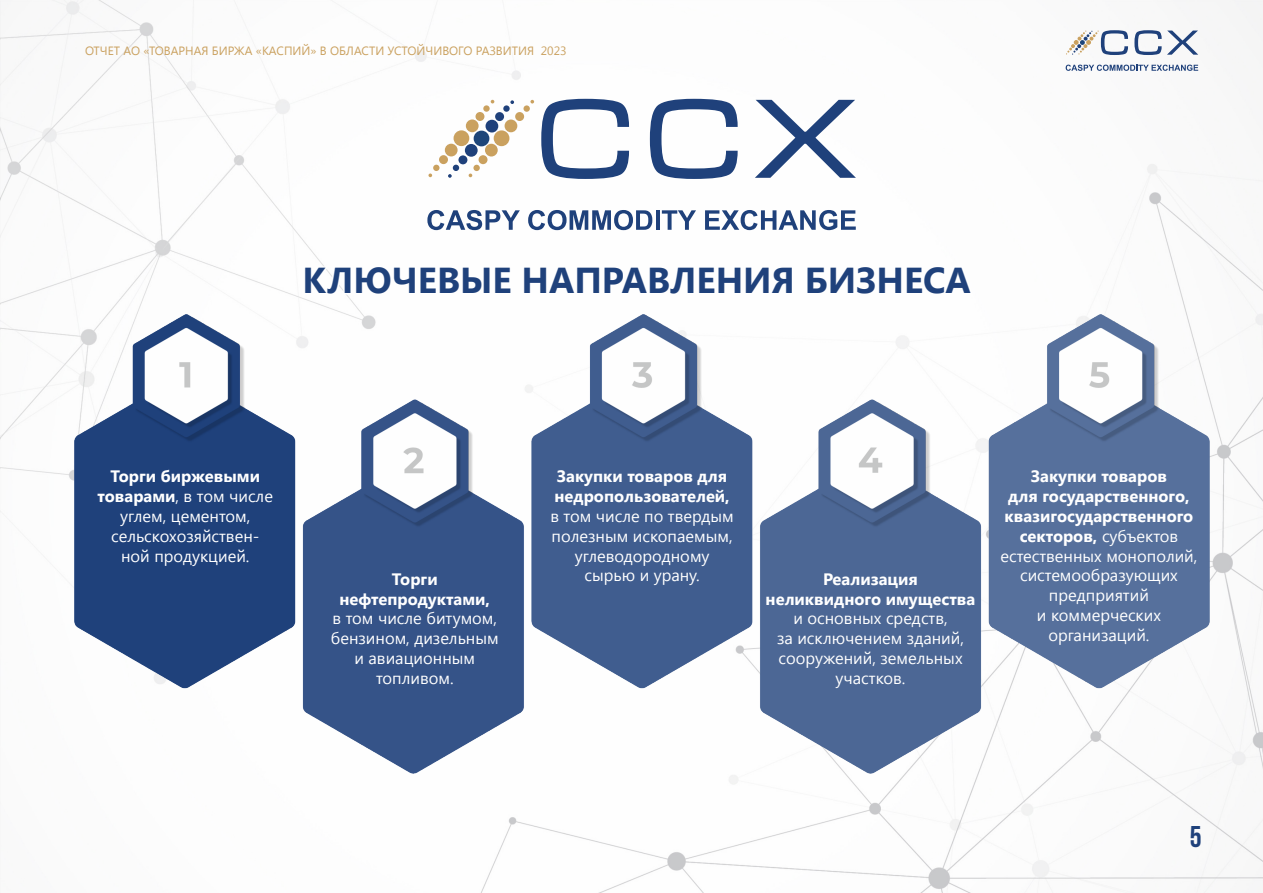
<style>
.page{position:relative;width:1263px;height:893px;background:#fff}
.page>*{position:absolute;margin:0;border:0;box-sizing:border-box;transform-origin:0 0}
.t1{font:700 36px "Segoe UI";color:#1f417b}
.t2{font:700 30px "Bebas Neue";color:#1f417b}
.t3{font:16.5px "Segoe UI";color:#fff}
.t4{font:700 16.5px "Segoe UI";color:#fff}
.t5{font:12px "Segoe UI";color:#caa15f}
.s1{font-weight:700}
.s2{font-weight:400}
</style>
<div class="page">
<img style="left:0;top:0;width:1263px;height:893px">
<svg style="left:1134px;top:30px;width:64px;height:25px"></svg>
<svg style="left:1066px;top:65px;width:132px;height:6px"></svg>
<svg style="left:1066px;top:30px;width:62px;height:25px"></svg>
<img style="left:74px;top:315px;width:1136px;height:458px">
<svg style="left:541px;top:99px;width:88px;height:80px"></svg>
<svg style="left:650px;top:99px;width:88px;height:80px"></svg>
<svg style="left:755px;top:100px;width:101px;height:78px"></svg>
<svg style="left:427px;top:210px;width:93px;height:20px"></svg>
<svg style="left:528px;top:210px;width:124px;height:20px"></svg>
<svg style="left:655px;top:210px;width:4px;height:20px"></svg>
<svg style="left:662px;top:210px;width:34px;height:20px"></svg>
<svg style="left:705px;top:210px;width:151px;height:20px"></svg>
<svg style="left:448px;top:165px;width:11px;height:13px"></svg>
<div style="left:458px;top:155px;width:9px;height:9px;background:#1f417b;border-radius:50%"></div>
<div style="left:465px;top:144px;width:13px;height:13px;background:#1f417b;border-radius:50%"></div>
<div style="left:474px;top:131px;width:15px;height:15px;background:#1d4579;border-radius:50%"></div>
<div style="left:485px;top:120px;width:13px;height:12px;background:#1f417b;border-radius:50%"></div>
<div style="left:495px;top:112px;width:9px;height:9px;background:#1f417b;border-radius:50%"></div>
<svg style="left:503px;top:105px;width:7px;height:7px"></svg>
<svg style="left:510px;top:100px;width:4px;height:4px"></svg>
<div style="left:473px;top:165px;width:7px;height:6px;background:#caa15f;border-radius:50%"></div>
<div style="left:479px;top:155px;width:8px;height:9px;background:#caa15f;border-radius:50%"></div>
<div style="left:485px;top:144px;width:13px;height:12px;background:#caa15f;border-radius:50%"></div>
<div style="left:494px;top:130px;width:15px;height:16px;background:#caa15f;border-radius:50%"></div>
<div style="left:505px;top:120px;width:12px;height:12px;background:#caa15f;border-radius:50%"></div>
<div style="left:515px;top:112px;width:9px;height:9px;background:#caa15f;border-radius:50%"></div>
<div style="left:523px;top:105px;width:7px;height:7px;background:#caa15f;border-radius:50%"></div>
<svg style="left:530px;top:100px;width:4px;height:4px"></svg>
<svg style="left:428px;top:165px;width:11px;height:12px"></svg>
<div style="left:439px;top:155px;width:9px;height:9px;background:#caa15f;border-radius:50%"></div>
<div style="left:445px;top:144px;width:13px;height:12px;background:#caa15f;border-radius:50%"></div>
<div style="left:453px;top:130px;width:16px;height:16px;background:#caa15f;border-radius:50%"></div>
<div style="left:466px;top:119px;width:13px;height:13px;background:#caa15f;border-radius:50%"></div>
<div style="left:475px;top:112px;width:9px;height:9px;background:#caa15f;border-radius:50%"></div>
<svg style="left:483px;top:105px;width:7px;height:7px"></svg>
<svg style="left:302px;top:264px;width:211px;height:33px"></svg>
<svg style="left:521px;top:264px;width:274px;height:33px"></svg>
<svg style="left:805px;top:264px;width:170px;height:33px"></svg>
<p class="t5" style="left:85px;top:42px;width:483px">ОТЧЕТ АО «ТОВАРНАЯ БИРЖА «КАСПИЙ» В ОБЛАСТИ УСТОЙЧИВОГО РАЗВИТИЯ 2023</p>
<p class="t1" style="left:302px;top:255px;width:670px">КЛЮЧЕВЫЕ НАПРАВЛЕНИЯ БИЗНЕСА</p>
<p class="t4" style="left:111px;top:465px;width:151px">Торги биржевыми</p>
<p class="t3" style="left:98px;top:485px;width:177px"><span class="s1">товарами</span>, в том числе</p>
<p class="t3" style="left:120px;top:505px;width:132px">углем, цементом,</p>
<p class="t3" style="left:111px;top:524px;width:150px">сельскохозяйствен-</p>
<p class="t3" style="left:121px;top:544px;width:130px">ной продукцией.</p>
<p class="t4" style="left:392px;top:567px;width:47px">Торги</p>
<p class="t4" style="left:339px;top:587px;width:152px">нефтепродуктами,</p>
<p class="t3" style="left:333px;top:607px;width:166px">в том числе битумом,</p>
<p class="t3" style="left:331px;top:627px;width:169px">бензином, дизельным</p>
<p class="t3" style="left:354px;top:647px;width:122px">и авиационным</p>
<p class="t3" style="left:376px;top:666px;width:79px">топливом.</p>
<p class="t4" style="left:557px;top:465px;width:172px">Закупки товаров для</p>
<p class="t4" style="left:554px;top:484px;width:177px">недропользователей,</p>
<p class="t3" style="left:550px;top:505px;width:185px">в том числе по твердым</p>
<p class="t3" style="left:552px;top:524px;width:182px">полезным ископаемым,</p>
<p class="t3" style="left:575px;top:544px;width:136px">углеводородному</p>
<p class="t3" style="left:584px;top:564px;width:117px">сырью и урану.</p>
<p class="t4" style="left:823px;top:567px;width:96px">Реализация</p>
<p class="t4" style="left:766px;top:587px;width:211px">неликвидного имущества</p>
<p class="t3" style="left:793px;top:607px;width:156px">и основных средств,</p>
<p class="t3" style="left:777px;top:627px;width:188px">за исключением зданий,</p>
<p class="t3" style="left:778px;top:647px;width:186px">сооружений, земельных</p>
<p class="t3" style="left:835px;top:666px;width:71px">участков.</p>
<p class="t4" style="left:1031px;top:465px;width:138px">Закупки товаров</p>
<p class="t4" style="left:1008px;top:484px;width:183px">для государственного,</p>
<p class="t4" style="left:1004px;top:504px;width:190px">квазигосударственного</p>
<p class="t4" style="left:1020px;top:524px;width:160px">секторов, <span class="s2">субъектов</span></p>
<p class="t3" style="left:1000px;top:544px;width:199px">естественных монополий,</p>
<p class="t3" style="left:1020px;top:564px;width:159px">системообразующих</p>
<p class="t3" style="left:1049px;top:584px;width:101px">предприятий</p>
<p class="t3" style="left:1037px;top:604px;width:126px">и коммерческих</p>
<p class="t3" style="left:1048px;top:623px;width:103px">организаций.</p>
<h2 class="t2" style="left:1190px;top:820px;width:13px">5</h2>
</div>
